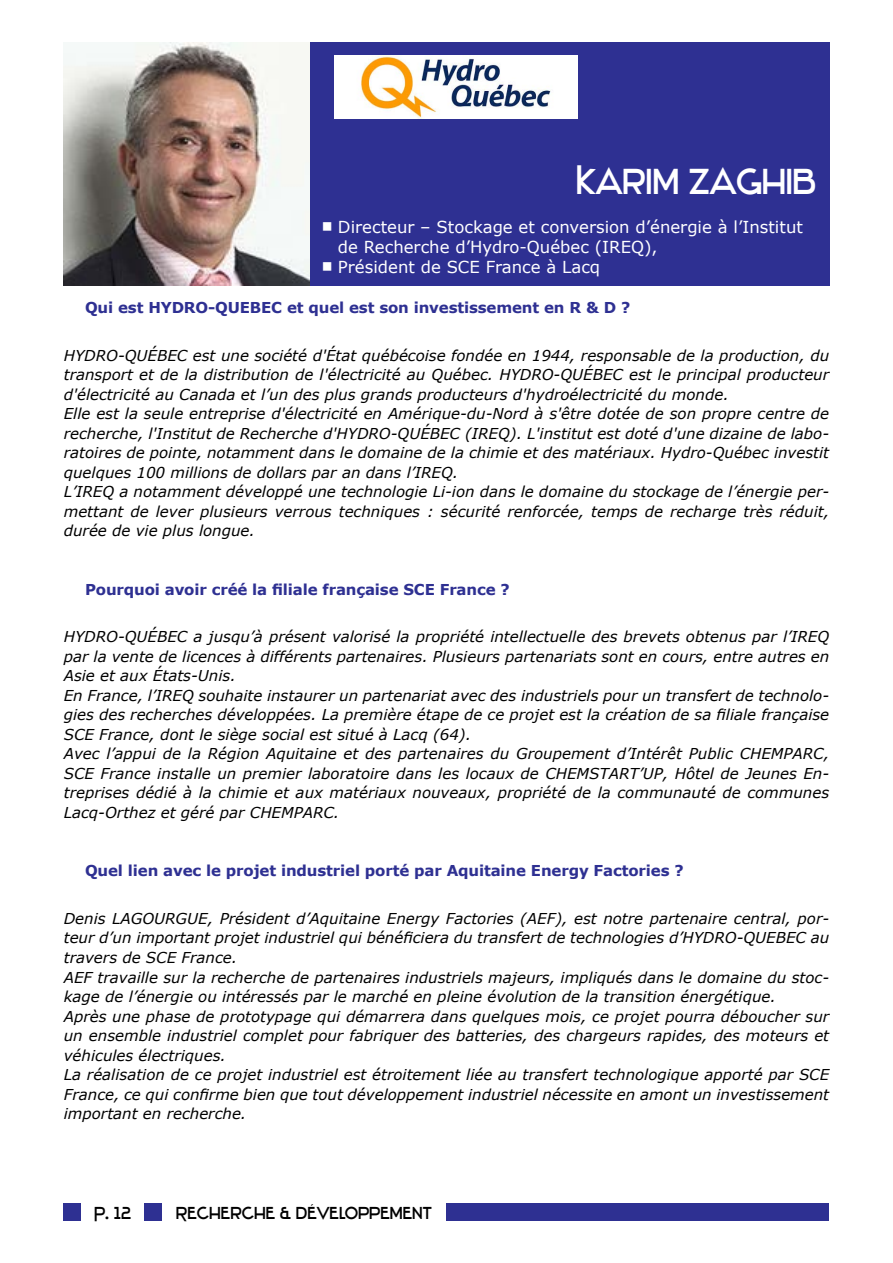
<style>
.page{position:relative;width:893px;height:1263px;background:#fff}
.page>*{position:absolute;margin:0;border:0;box-sizing:border-box;transform-origin:0 0}
.t1{font:37.5px "Stentiga";letter-spacing:-.01em;color:#fff}
.t2{font:18px "Stentiga";color:#000}
.t3{font:16.5px/19.8px "Verdana";color:#fff}
.t4{font:italic 15px/19.5px "Verdana";color:#000}
.t5{font:700 15px "Verdana";letter-spacing:-.01em;color:#2e3092}
.s1{font-family:"Stentiga"}
</style>
<div class="page">
<div style="left:446px;top:1203px;width:383px;height:17px;background:#2e3092"></div>
<div style="left:64px;top:1203px;width:17px;height:17px;background:#2e3092"></div>
<div style="left:145px;top:1203px;width:17px;height:17px;background:#2e3092"></div>
<div style="left:310px;top:43px;width:519px;height:243px;background:#2e3092"></div>
<img style="left:64px;top:43px;width:246px;height:243px">
<img style="left:335px;top:55px;width:242px;height:64px">
<h1 class="t1" style="left:576px;top:160px;width:242px">Karim Zaghib</h1>
<p class="t3" style="left:338px;top:217px;width:466px;text-indent:-15px"><span class="s1">•</span> Directeur – Stockage et conversion d’énergie à l’Institut de Recherche d’Hydro-Québec (IREQ),</p>
<p class="t3" style="left:323px;top:257px;width:279px"><span class="s1">•</span> Président de SCE France à Lacq</p>
<p class="t5" style="left:85px;top:297px;width:547px">Qui est HYDRO-QUEBEC et quel est son investissement en R &amp; D ?</p>
<p class="t4" style="left:64px;top:346px;width:767px">HYDRO-QUÉBEC est une société d'État québécoise fondée en 1944, responsable de la production, du transport et de la distribution de l'électricité au Québec. HYDRO-QUÉBEC est le principal producteur d'électricité au Canada et l’un des plus grands producteurs d'hydroélectricité du monde.<br>Elle est la seule entreprise d'électricité en Amérique-du-Nord à s'être dotée de son propre centre de recherche, l'Institut de Recherche d'HYDRO-QUÉBEC (IREQ). L'institut est doté d'une dizaine de labo&shy;ratoires de pointe, notamment dans le domaine de la chimie et des matériaux. Hydro-Québec investit quelques 100 millions de dollars par an dans l’IREQ.<br>L’IREQ a notamment développé une technologie Li-ion dans le domaine du stockage de l’énergie per&shy;mettant de lever plusieurs verrous techniques : sécurité renforcée, temps de recharge très réduit, durée de vie plus longue.</p>
<p class="t5" style="left:85px;top:579px;width:426px">Pourquoi avoir créé la filiale française SCE France ?</p>
<p class="t4" style="left:64px;top:627px;width:767px">HYDRO-QUÉBEC a jusqu’à présent valorisé la propriété intellectuelle des brevets obtenus par l’IREQ par la vente de licences à différents partenaires. Plusieurs partenariats sont en cours, entre autres en Asie et aux États-Unis.<br>En France, l’IREQ souhaite instaurer un partenariat avec des industriels pour un transfert de technolo&shy;gies des recherches développées. La première étape de ce projet est la création de sa filiale française SCE France, dont le siège social est situé à Lacq (64).<br>Avec l’appui de la Région Aquitaine et des partenaires du Groupement d’Intérêt Public CHEMPARC, SCE France installe un premier laboratoire dans les locaux de CHEMSTART’UP, Hôtel de Jeunes En&shy;treprises dédié à la chimie et aux matériaux nouveaux, propriété de la communauté de communes Lacq-Orthez et géré par CHEMPARC.</p>
<p class="t5" style="left:85px;top:860px;width:600px">Quel lien avec le projet industriel porté par Aquitaine Energy Factories ?</p>
<p class="t4" style="left:64px;top:909px;width:767px">Denis LAGOURGUE, Président d’Aquitaine Energy Factories (AEF), est notre partenaire central, por&shy;teur d’un important projet industriel qui bénéficiera du transfert de technologies d’HYDRO-QUEBEC au travers de SCE France.<br>AEF travaille sur la recherche de partenaires industriels majeurs, impliqués dans le domaine du stoc&shy;kage de l’énergie ou intéressés par le marché en pleine évolution de la transition énergétique.<br>Après une phase de prototypage qui démarrera dans quelques mois, ce projet pourra déboucher sur un ensemble industriel complet pour fabriquer des batteries, des chargeurs rapides, des moteurs et véhicules électriques.<br>La réalisation de ce projet industriel est étroitement liée au transfert technologique apporté par SCE France, ce qui confirme bien que tout développement industriel nécessite en amont un investissement important en recherche.</p>
<p class="t2" style="left:94px;top:1203px;width:38px">P. 12</p>
<p class="t2" style="left:176px;top:1203px;width:257px">Recherche &amp; Développement</p>
</div>
